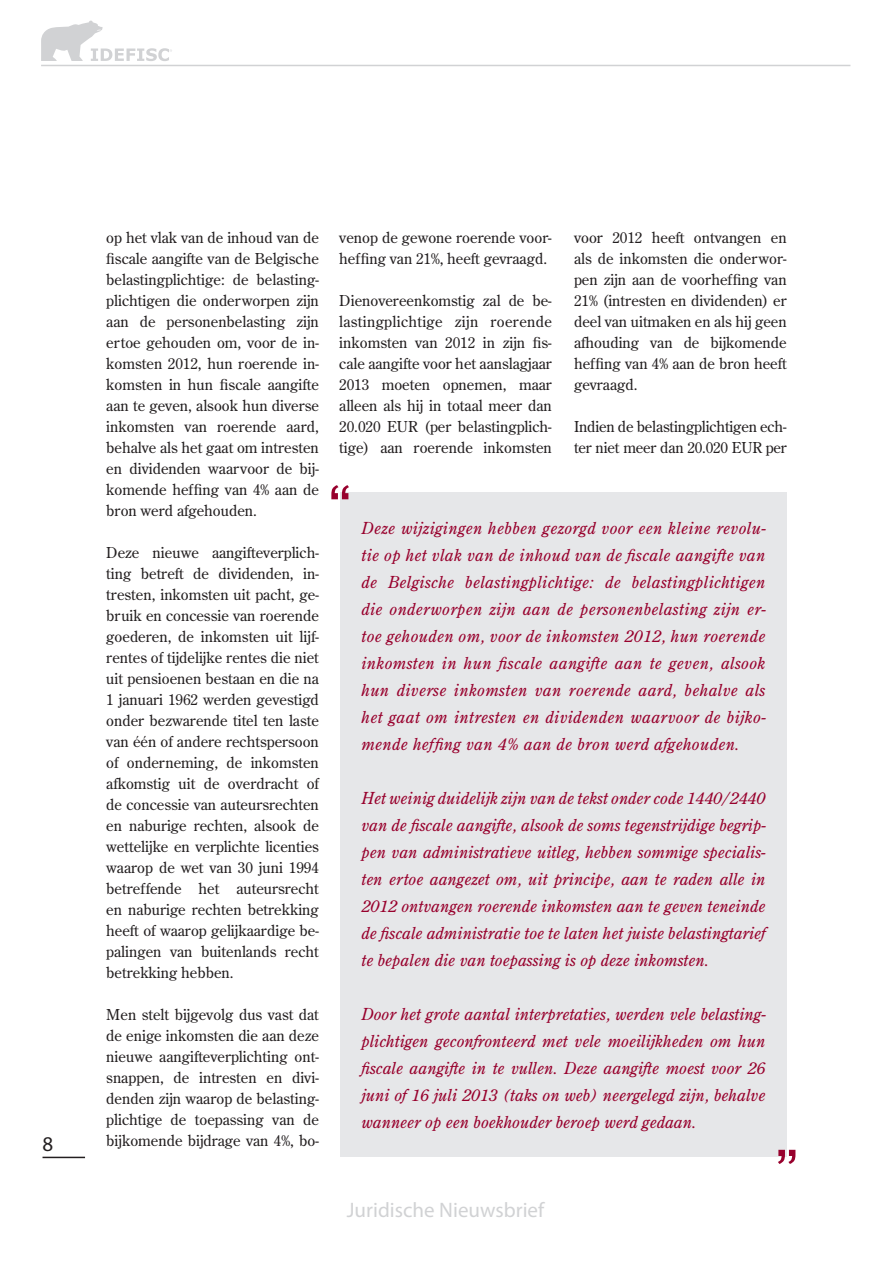
<style>
.page{position:relative;width:893px;height:1263px;background:#fff}
.page>*{position:absolute;margin:0;border:0;box-sizing:border-box;transform-origin:0 0}
.t1{font:21px "Myriad Pro";color:#d1d2d4}
.t2{font:21px "Myriad Pro";color:#231f20}
.t3{font:italic 16.5px/27px "Century Old Style Std";color:#98012d;text-align:justify}
.t4{font:15px/21px "Century Old Style Std";color:#231f20;text-align:justify}
</style>
<div class="page">
<hr style="left:43px;top:1157px;width:42px;height:1px;background:#231f20">
<hr style="left:41px;top:65px;width:809px;height:1px;background:#d1d2d4">
<svg style="left:41px;top:21px;width:131px;height:40px"></svg>
<div style="left:340px;top:492px;width:447px;height:665px;background:#e6e7e9"></div>
<svg style="left:331px;top:485px;width:18px;height:14px"></svg>
<svg style="left:778px;top:1150px;width:17px;height:14px"></svg>
<h1 class="t2" style="left:43px;top:1131px;width:12px">8</h1>
<p class="t4" style="left:106px;top:227px;width:214px">op het vlak van de inhoud van de fiscale aangifte van de Belgische belastingplichtige: de belasting&shy;plichtigen die onderworpen zijn aan de personenbelasting zijn ertoe gehouden om, voor de in&shy;komsten 2012, hun roerende in&shy;komsten in hun fiscale aangifte aan te geven, alsook hun diverse inkomsten van roerende aard, behalve als het gaat om intresten en dividenden waarvoor de bij&shy;komende heffing van 4% aan de bron werd afgehouden.</p>
<p class="t4" style="left:106px;top:542px;width:214px">Deze nieuwe aangifteverplich&shy;ting betreft de dividenden, in&shy;tresten, inkomsten uit pacht, ge&shy;bruik en concessie van roerende goederen, de inkomsten uit lijf&shy;rentes of tijdelijke rentes die niet uit pensioenen bestaan en die na 1 januari 1962 werden gevestigd onder bezwarende titel ten laste van één of andere rechtspersoon of onderneming, de inkomsten afkomstig uit de overdracht of de concessie van auteursrechten en naburige rechten, alsook de wettelijke en verplichte licenties waarop de wet van 30 juni 1994 betreffende het auteursrecht en naburige rechten betrekking heeft of waarop gelijkaardige be&shy;palingen van buitenlands recht betrekking hebben.</p>
<p class="t4" style="left:106px;top:1004px;width:214px">Men stelt bijgevolg dus vast dat de enige inkomsten die aan deze nieuwe aangifteverplichting ont&shy;snappen, de intresten en divi&shy;denden zijn waarop de belasting&shy;plichtige de toepassing van de bijkomende bijdrage van 4%, bo-</p>
<p class="t4" style="left:339px;top:227px;width:214px">venop de gewone roerende voor&shy;heffing van 21%, heeft gevraagd.</p>
<p class="t4" style="left:339px;top:290px;width:214px">Dienovereenkomstig zal de be&shy;lastingplichtige zijn roerende inkomsten van 2012 in zijn fis&shy;cale aangifte voor het aanslagjaar 2013 moeten opnemen, maar alleen als hij in totaal meer dan 20.020 EUR (per belastingplich&shy;tige) aan roerende inkomsten</p>
<p class="t4" style="left:574px;top:227px;width:214px">voor 2012 heeft ontvangen en als de inkomsten die onderwor&shy;pen zijn aan de voorheffing van 21% (intresten en dividenden) er deel van uitmaken en als hij geen afhouding van de bijkomende heffing van 4% aan de bron heeft gevraagd.</p>
<p class="t4" style="left:574px;top:416px;width:214px">Indien de belastingplichtigen ech&shy;ter niet meer dan 20.020 EUR per</p>
<p class="t3" style="left:361px;top:514px;width:406px">Deze wijzigingen hebben gezorgd voor een kleine revolu&shy;tie op het vlak van de inhoud van de fiscale aangifte van de Belgische belastingplichtige: de belastingplichtigen die onderworpen zijn aan de personenbelasting zijn er&shy;toe gehouden om, voor de inkomsten 2012, hun roerende inkomsten in hun fiscale aangifte aan te geven, alsook hun diverse inkomsten van roerende aard, behalve als het gaat om intresten en dividenden waarvoor de bijko&shy;mende heffing van 4% aan de bron werd afgehouden.</p>
<p class="t3" style="left:361px;top:784px;width:406px">Het weinig duidelijk zijn van de tekst onder code 1440/2440 van de fiscale aangifte, alsook de soms tegenstrijdige begrip&shy;pen van administratieve uitleg, hebben sommige specialis&shy;ten ertoe aangezet om, uit principe, aan te raden alle in 2012 ontvangen roerende inkomsten aan te geven teneinde de fiscale administratie toe te laten het juiste belastingtarief te bepalen die van toepassing is op deze inkomsten.</p>
<p class="t3" style="left:361px;top:1000px;width:406px">Door het grote aantal interpretaties, werden vele belasting&shy;plichtigen geconfronteerd met vele moeilijkheden om hun fiscale aangifte in te vullen. Deze aangifte moest voor 26 juni of 16 juli 2013 (taks on web) neergelegd zijn, behalve wanneer op een boekhouder beroep werd gedaan.</p>
<h1 class="t1" style="left:347px;top:1197px;width:199px">Juridische Nieuwsbrief</h1>
</div>
